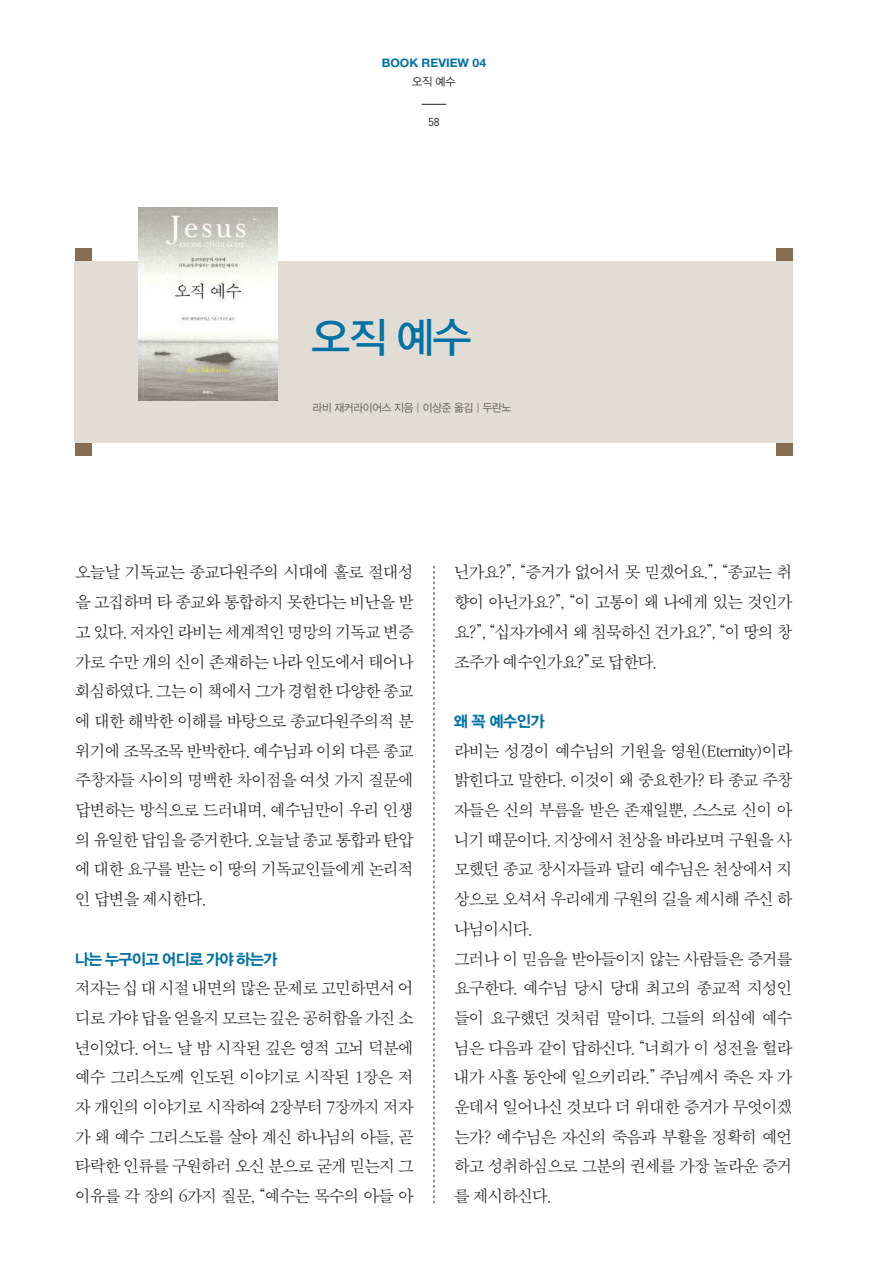
<style>
.page{position:relative;width:893px;height:1263px;background:#fff}
.page>*{position:absolute;margin:0;border:0;box-sizing:border-box;transform-origin:0 0}
.t1{font:42px "Yoon Gothic M KS Cms UHC H";color:#0072a4}
.t2{font:16.65px/29.7px "SM3 S Pmu 02 KS Cms UHC H";letter-spacing:-.1em;color:#231f20;text-align:justify}
.t3{font:15.75px "Yoon Gothic B KS Cms UHC H";letter-spacing:-.05em;color:#0072a4}
.t4{font:700 11.7px "Helvetica Neue LT Pro";color:#0072a4;scale:1.04 1}
.t5{font:11.4px "Yoon Gothic L KS Cms UHC H";color:#231f20}
.t6{font:11.4px "DIN";color:#231f20}
.t7{font:10.95px "Yoon Gothic L KS Cms UHC H";letter-spacing:-.025em;color:#58595b;scale:.96 1}
</style>
<div class="page">
<div style="left:776px;top:248px;width:17px;height:208px;background:#886d53"></div>
<svg style="left:434px;top:566px;width:1px;height:637px"></svg>
<svg style="left:422px;top:104px;width:24px;height:1px"></svg>
<div style="left:75px;top:248px;width:16px;height:208px;background:#886d53"></div>
<div style="left:75px;top:261px;width:718px;height:182px;background:#e2ddd4"></div>
<img style="left:139px;top:208px;width:139px;height:193px">
<p class="t4" style="left:382px;top:56px;width:102px">BOOK REVIEW 04</p>
<p class="t5" style="left:412px;top:77px;width:45px">오직 예수</p>
<p class="t6" style="left:428px;top:114px;width:13px">58</p>
<h1 class="t1" style="left:311px;top:319px;width:161px">오직 예수</h1>
<p class="t7" style="left:313px;top:403px;width:208px">라비 재커라이어스 지음 | 이상준 옮김 | 두란노</p>
<p class="t2" style="left:75px;top:559px;width:341px">오늘날 기독교는 종교다원주의 시대에 홀로 절대성 을 고집하며 타 종교와 통합하지 못한다는 비난을 받 고 있다. 저자인 라비는 세계적인 명망의 기독교 변증 가로 수만 개의 신이 존재하는 나라 인도에서 태어나 회심하였다. 그는 이 책에서 그가 경험한 다양한 종교 에 대한 해박한 이해를 바탕으로 종교다원주의적 분 위기에 조목조목 반박한다. 예수님과 이외 다른 종교 주창자들 사이의 명백한 차이점을 여섯 가지 질문에 답변하는 방식으로 드러내며, 예수님만이 우리 인생 의 유일한 답임을 증거한다. 오늘날 종교 통합과 탄압 에 대한 요구를 받는 이 땅의 기독교인들에게 논리적 인 답변을 제시한다.</p>
<p class="t3" style="left:75px;top:952px;width:204px">나는 누구이고 어디로 가야 하는가</p>
<p class="t2" style="left:75px;top:974px;width:341px">저자는 십 대 시절 내면의 많은 문제로 고민하면서 어 디로 가야 답을 얻을지 모르는 깊은 공허함을 가진 소 년이었다. 어느 날 밤 시작된 깊은 영적 고뇌 덕분에 예수 그리스도께 인도된 이야기로 시작된 1장은 저 자 개인의 이야기로 시작하여 2장부터 7장까지 저자 가 왜 예수 그리스도를 살아 계신 하나님의 아들, 곧 타락한 인류를 구원하러 오신 분으로 굳게 믿는지 그 이유를 각 장의 6가지 질문, “예수는 목수의 아들 아</p>
<p class="t2" style="left:454px;top:559px;width:341px">닌가요?”, “증거가 없어서 못 믿겠어요.”, “종교는 취 향이 아닌가요?”, “이 고통이 왜 나에게 있는 것인가 요?”, “십자가에서 왜 침묵하신 건가요?”, “이 땅의 창 조주가 예수인가요?”로 답한다.</p>
<p class="t3" style="left:454px;top:714px;width:92px">왜 꼭 예수인가</p>
<p class="t2" style="left:454px;top:737px;width:341px;text-align:left">라비는 성경이 예수님의 기원을 영원(Eternity)이라 밝힌다고 말한다. 이것이 왜 중요한가? 타 종교 주창 자들은 신의 부름을 받은 존재일뿐, 스스로 신이 아 니기 때문이다. 지상에서 천상을 바라보며 구원을 사 모했던 종교 창시자들과 달리 예수님은 천상에서 지 상으로 오셔서 우리에게 구원의 길을 제시해 주신 하 나님이시다.<br>그러나 이 믿음을 받아들이지 않는 사람들은 증거를 요구한다. 예수님 당시 당대 최고의 종교적 지성인 들이 요구했던 것처럼 말이다. 그들의 의심에 예수 님은 다음과 같이 답하신다. “너희가 이 성전을 헐라 내가 사흘 동안에 일으키리라.” 주님께서 죽은 자 가 운데서 일어나신 것보다 더 위대한 증거가 무엇이겠 는가? 예수님은 자신의 죽음과 부활을 정확히 예언 하고 성취하심으로 그분의 권세를 가장 놀라운 증거 를 제시하신다.</p>
</div>
